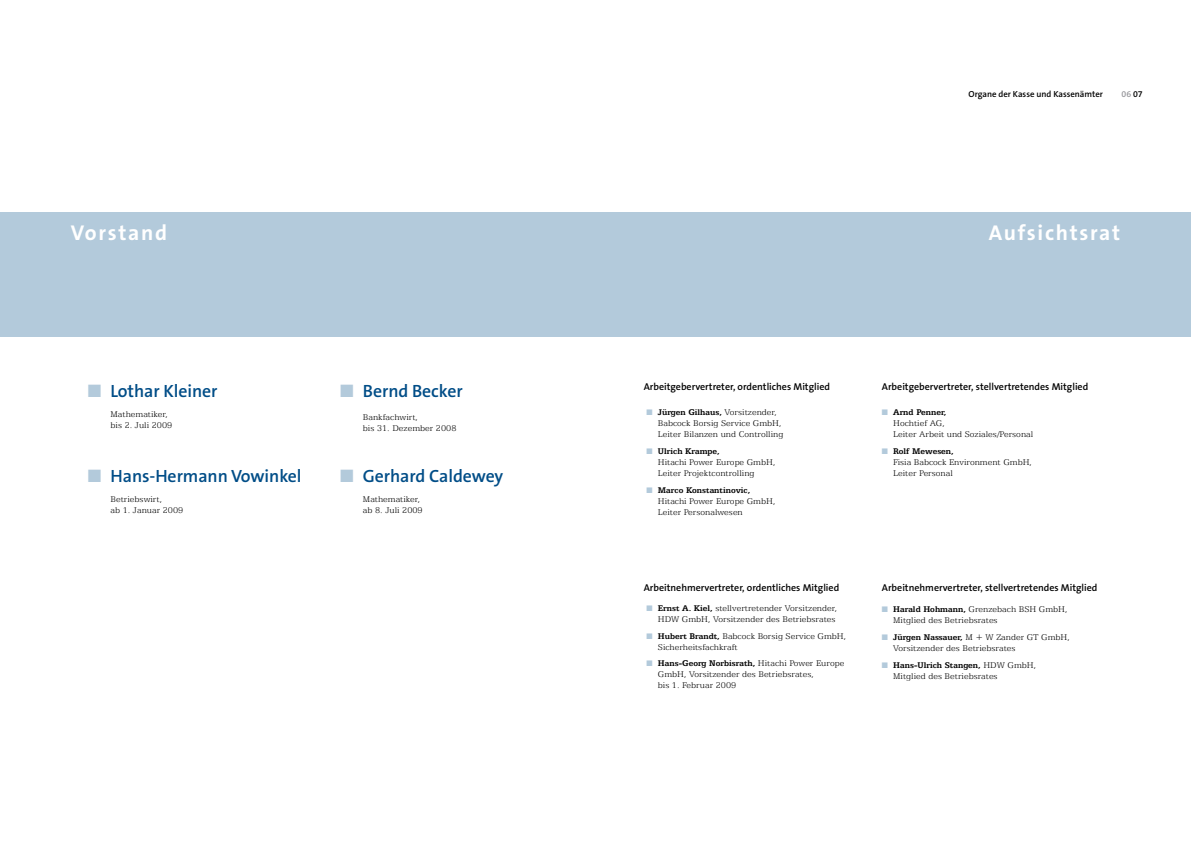
<style>
.page{position:relative;width:1191px;height:842px;background:#fff}
.page>*{position:absolute;margin:0;border:0;box-sizing:border-box;transform-origin:0 0}
.t1{font:700 21.5px "The Sans B7";letter-spacing:.08em;color:#fff}
.t2{font:600 17.8px "The Sans B6";letter-spacing:-.005em;color:#004d87}
.t3{font:600 10px "The Sans B6";color:#000}
.t4{font:300 9.3px/11px "Egyptian 505 BT";color:#000}
.t5{font:600 8.8px "The Sans B6";color:#000}
.t6{font:600 8.8px "The Sans B6";color:#97979b}
.s1{color:#000}
.s2{color:#b3cadb}
.s3{font-weight:700}
</style>
<div class="page">
<div style="left:0;top:213px;width:1191px;height:124px;background:#b3cadb"></div>
<p class="t5" style="left:968px;top:90px;width:136px">Organe der Kasse und Kassenämter</p>
<p class="t6" style="left:1121px;top:90px;width:23px">06 <span class="s1">07</span></p>
<h1 class="t1" style="left:71px;top:221px;width:98px">Vorstand</h1>
<h1 class="t1" style="left:988px;top:221px;width:133px">Aufsichtsrat</h1>
<h2 class="t2" style="left:88px;top:382px;width:131px"><span class="s2">■</span> Lothar Kleiner</h2>
<p class="t4" style="left:111px;top:408px;width:63px">Mathematiker, bis 2. Juli 2009</p>
<h2 class="t2" style="left:88px;top:467px;width:215px"><span class="s2">■</span> Hans-Hermann Vowinkel</h2>
<p class="t4" style="left:111px;top:493px;width:74px">Betriebswirt,<br>ab 1. Januar 2009</p>
<h2 class="t2" style="left:340px;top:382px;width:124px"><span class="s2">■</span> Bernd Becker</h2>
<p class="t4" style="left:363px;top:411px;width:95px">Bankfachwirt,<br>bis 31. Dezember 2008</p>
<h2 class="t2" style="left:340px;top:467px;width:164px"><span class="s2">■</span> Gerhard Caldewey</h2>
<p class="t4" style="left:363px;top:493px;width:61px">Mathematiker, ab 8. Juli 2009</p>
<p class="t3" style="left:643px;top:382px;width:188px">Arbeitgebervertreter, ordentliches Mitglied</p>
<p class="t4" style="left:658px;top:407px;width:127px;text-indent:-11px"><span class="s2">■</span> <span class="s3">Jürgen Gilhaus,</span> Vorsitzender,<br>Babcock Borsig Service GmbH,<br>Leiter Bilanzen und Controlling</p>
<p class="t4" style="left:658px;top:445px;width:119px;text-indent:-11px"><span class="s2">■</span> <span class="s3">Ulrich Krampe,<br></span>Hitachi Power Europe GmbH,<br>Leiter Projektcontrolling</p>
<p class="t4" style="left:658px;top:484px;width:119px;text-indent:-11px"><span class="s2">■</span> <span class="s3">Marco Konstantinovic,<br></span>Hitachi Power Europe GmbH,<br>Leiter Personalwesen</p>
<p class="t3" style="left:643px;top:583px;width:197px">Arbeitnehmervertreter, ordentliches Mitglied</p>
<p class="t4" style="left:646px;top:602px;width:192px;text-align:right"><span class="s2">■</span> <span class="s3">Ernst A. Kiel,</span> stellvertretender Vorsitzender,<br>HDW GmbH, Vorsitzender des Betriebsrates</p>
<p class="t4" style="left:658px;top:630px;width:190px;text-indent:-11px"><span class="s2">■</span> <span class="s3">Hubert Brandt,</span> Babcock Borsig Service GmbH,<br>Sicherheitsfachkraft</p>
<p class="t4" style="left:658px;top:658px;width:188px;text-indent:-11px"><span class="s2">■</span> <span class="s3">Hans-Georg Norbisrath,</span> Hitachi Power Europe<br>GmbH, Vorsitzender des Betriebsrates,<br>bis 1. Februar 2009</p>
<p class="t3" style="left:882px;top:382px;width:208px">Arbeitgebervertreter, stellvertretendes Mitglied</p>
<p class="t4" style="left:893px;top:407px;width:141px;text-indent:-11px"><span class="s2">■</span> <span class="s3">Arnd Penner,<br></span>Hochtief AG,<br>Leiter Arbeit und Soziales/Personal</p>
<p class="t4" style="left:893px;top:445px;width:140px;text-indent:-11px"><span class="s2">■</span> <span class="s3">Rolf Mewesen,<br></span>Fisia Babcock Environment GmbH,<br>Leiter Personal</p>
<p class="t3" style="left:882px;top:583px;width:217px">Arbeitnehmervertreter, stellvertretendes Mitglied</p>
<p class="t4" style="left:893px;top:604px;width:176px;text-indent:-11px"><span class="s2">■</span> <span class="s3">Harald Hohmann,</span> Grenzebach BSH GmbH,<br>Mitglied des Betriebsrates</p>
<p class="t4" style="left:893px;top:631px;width:178px;text-indent:-11px"><span class="s2">■</span> <span class="s3">Jürgen Nassauer,</span> M + W Zander GT GmbH,<br>Vorsitzender des Betriebsrates</p>
<p class="t4" style="left:893px;top:659px;width:144px;text-indent:-11px"><span class="s2">■</span> <span class="s3">Hans-Ulrich Stangen,</span> HDW GmbH,<br>Mitglied des Betriebsrates</p>
</div>
